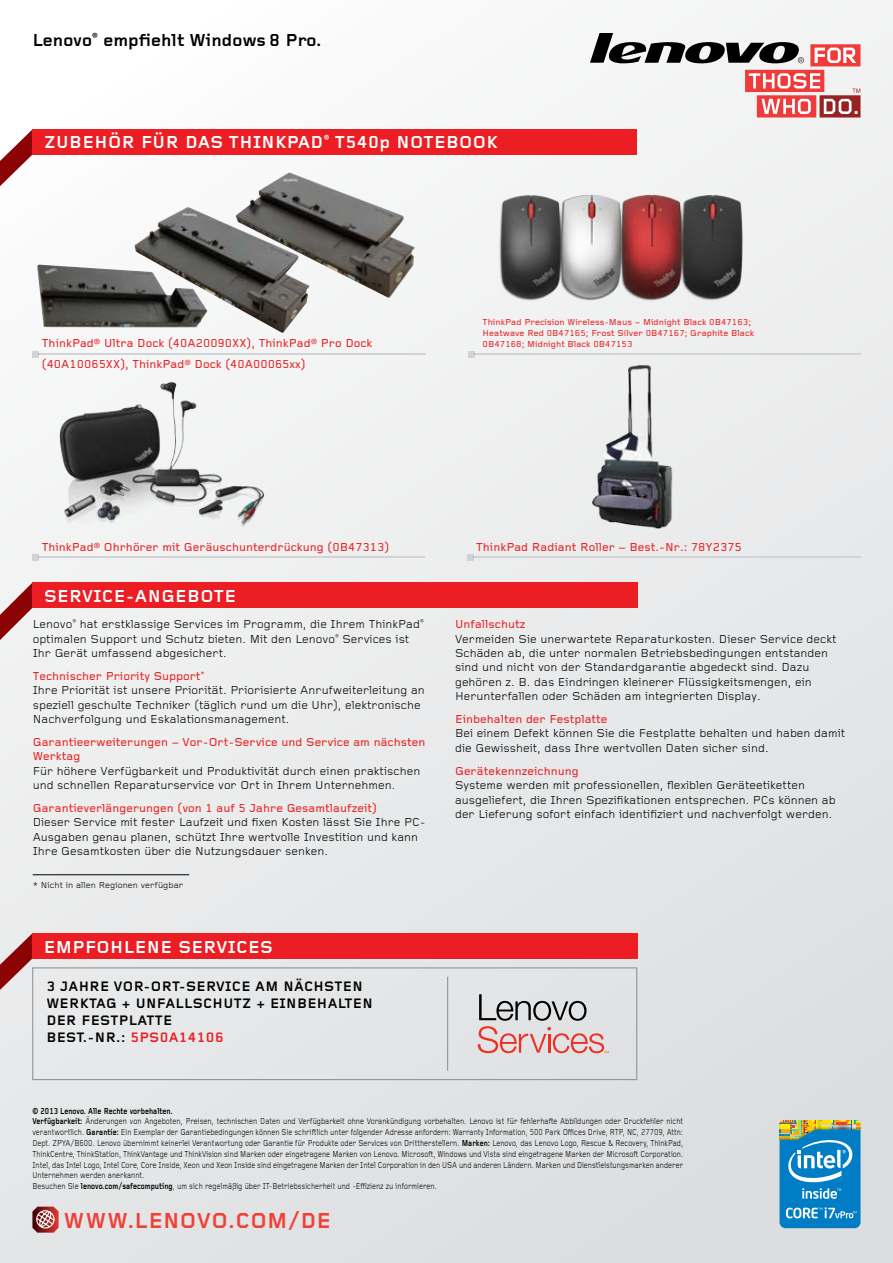
<style>
.page{position:relative;width:893px;height:1263px;background:#fff}
.page>*{position:absolute;margin:0;border:0;box-sizing:border-box;transform-origin:0 0}
.t1{font:700 22.5px "Lenovo Do";color:#ef4136}
.t2{font:700 18px "Lenovo Do";letter-spacing:.025em;color:#fff}
.t3{font:700 18px "Lenovo Do";color:#000}
.t4{font:700 14.25px/17.1px "Lenovo Do";letter-spacing:.025em;color:#000}
.t5{font:12px/14.4px "Lenovo Do";color:#000}
.t6{font:500 12px/14.4px "Lenovo Do";color:#e72526}
.t7{font:9px/10.8px "Lenovo Do";color:#000;scale:.8 1}
.t8{font:500 9px/10.8px "Lenovo Do";color:#e72526}
.t9{font:9px "Lenovo Do";color:#000}
.s1{font-weight:500;color:#e72526}
.s2{color:#ed1d24}
.s3{font-weight:700}
</style>
<div class="page">
<div style="left:0;top:0;width:893px;height:1263px;background:linear-gradient(to bottom,#f9f8f9,#dedee0)"></div>
<svg style="left:590px;top:33px;width:270px;height:85px"></svg>
<svg style="left:32px;top:1206px;width:27px;height:26px"></svg>
<svg style="left:0;top:582px;width:32px;height:58px"></svg>
<div style="left:32px;top:582px;width:606px;height:26px;background:#ed1d24"></div>
<hr style="left:33px;top:874px;width:156px;height:1px;background:#000">
<svg style="left:779px;top:1120px;width:81px;height:108px;background:#3d96bd"></svg>
<svg style="left:0;top:129px;width:32px;height:57px"></svg>
<div style="left:32px;top:129px;width:605px;height:25px;background:#ed1d24"></div>
<svg style="left:0;top:933px;width:32px;height:57px;background:#c08485"></svg>
<div style="left:32px;top:933px;width:605px;height:25px;background:#ed1d24"></div>
<div style="left:32px;top:967px;width:605px;height:113px;border:1px solid #939598"></div>
<svg style="left:478px;top:994px;width:131px;height:59px;background:#d0bcbb"></svg>
<hr style="left:447px;top:977px;width:1px;height:94px;background:#939598">
<div style="left:32px;top:554px;width:7px;height:7px;background:#d1d3d4"></div>
<hr style="left:39px;top:557px;width:386px;height:1px;background:#d1d3d4">
<div style="left:32px;top:351px;width:7px;height:6px;background:#d1d3d4"></div>
<hr style="left:39px;top:354px;width:386px;height:1px;background:#d1d3d4">
<div style="left:468px;top:554px;width:6px;height:7px;background:#d1d3d4"></div>
<hr style="left:474px;top:557px;width:386px;height:1px;background:#d1d3d4">
<hr style="left:474px;top:354px;width:386px;height:1px;background:#d1d3d4">
<svg style="left:468px;top:351px;width:7px;height:6px"></svg>
<img style="left:580px;top:364px;width:109px;height:169px">
<img style="left:487px;top:181px;width:270px;height:151px">
<img style="left:134px;top:207px;width:176px;height:126px">
<img style="left:236px;top:172px;width:180px;height:126px">
<img style="left:47px;top:373px;width:229px;height:161px">
<img style="left:37px;top:265px;width:171px;height:62px">
<h2 class="t3" style="left:32px;top:28px;width:291px">Lenovo<sup>®</sup> empfiehlt Windows 8 Pro.</h2>
<h2 class="t2" style="left:44px;top:130px;width:208px">ZUBEHÖR FÜR DAS THINK</h2>
<h2 class="t2" style="left:287px;top:130px;width:186px">PAD <sup>®</sup> T540p NOTEBOOK</h2>
<p class="t6" style="left:42px;top:332px;width:332px;line-height:21px">ThinkPad® Ultra Dock (40A20090XX), ThinkPad® Pro Dock (40A10065XX), ThinkPad® Dock (40A00065xx)</p>
<p class="t8" style="left:483px;top:317px;width:273px">ThinkPad Precision Wireless-M aus – Midnight Black 0B47163;<br>H eatwave Red 0B47165; Frost Silver 0B47167; Graphite Black<br>0B47168; Midnight Black 0B47153</p>
<p class="t6" style="left:42px;top:539px;width:349px">ThinkPad® O hrhörer mit Geräuschunterdrückung (0B47313)</p>
<h2 class="t2" style="left:44px;top:584px;width:193px">SERVICE-AN GEBOTE</h2>
<p class="t5" style="left:33px;top:617px;width:393px">Lenovo<sup>®</sup> hat erstklassige Services im Programm, die Ihrem ThinkPad<sup>® </sup>optimalen S upport und Schutz bieten. Mit den Lenovo<sup>®</sup> Services ist<br>Ihr Gerät umfassend abgesichert.</p>
<p class="t5" style="left:33px;top:668px;width:394px"><span class="s1">Technischer Priority Support</span><sup>*<br></sup>Ihre Priorität ist unsere Priorität. Priorisierte Anrufweiterleitung an speziell geschulte Techniker (täglich rund um die Uhr), elektronische N achverfolgung und Eskalationsmanagement.</p>
<p class="t6" style="left:33px;top:734px;width:394px">Garantieerweiterungen – Vor-O rt-Service und Service am nächsten<br>Werktag</p>
<p class="t5" style="left:33px;top:763px;width:389px">Für höhere Verfügbarkeit und Produktivität durch einen praktischen und schnellen Reparaturservice vor Ort in Ihrem Unternehmen.</p>
<p class="t6" style="left:33px;top:801px;width:346px">Garantieverlängerungen (von 1 auf 5 Jahre Gesamtlaufzeit)</p>
<p class="t5" style="left:33px;top:815px;width:394px">Dieser Service mit fester Laufzeit und fixen Kosten lässt Sie Ihre PC-<br>Ausgaben genau planen, schützt Ihre wertvolle Investition und kann<br>Ihre Gesamtkosten über die N utzungsdauer senken.</p>
<p class="t9" style="left:33px;top:879px;width:152px">* Nicht in allen Regionen verfügbar</p>
<h2 class="t2" style="left:44px;top:934px;width:231px">EMPFOH LEN E SERVICES</h2>
<p class="t4" style="left:46px;top:977px;width:115px">3 Jahre Vor-Ort</p>
<p class="t4" style="left:179px;top:977px;width:28px">-Serv</p>
<p class="t4" style="left:225px;top:977px;width:109px">ice am nächste</p>
<p class="t4" style="left:352px;top:977px;width:12px">n</p>
<p class="t4" style="left:46px;top:994px;width:139px">Werktag + Unfallsc</p>
<p class="t4" style="left:213px;top:994px;width:21px">hutz</p>
<p class="t4" style="left:256px;top:994px;width:118px">+ Einbe halte n</p>
<p class="t4" style="left:46px;top:1011px;width:55px">der Festpl</p>
<p class="t4" style="left:46px;top:1011px;width:179px;text-indent:91px">atte<br>Best.-Nr.: <span class="s2">5PS0A14106</span></p>
<p class="t6" style="left:476px;top:539px;width:267px">ThinkPad Radiant Roller – Best.-N r.: 78Y2375</p>
<p class="t6" style="left:455px;top:617px;width:72px">U nfallschutz</p>
<p class="t5" style="left:455px;top:631px;width:383px">Vermeiden Sie unerwartete Reparaturkosten. Dieser Service deckt Schäden ab, die unter normalen Betriebsbedingungen entstanden sind und nicht von der Standardgarantie abgedeckt sind. Dazu gehören z. B. das Eindringen kleinerer Flüssigkeitsmengen, ein Herunterfallen oder Schäden am integrierten Display.</p>
<p class="t6" style="left:455px;top:712px;width:154px">Einbehalten der Festplatte</p>
<p class="t5" style="left:455px;top:726px;width:392px">Bei einem Defekt können Sie die Festplatte behalten und haben damit die Gewissheit, dass Ihre wertvollen Daten sicher sind.</p>
<p class="t6" style="left:455px;top:763px;width:125px">Gerätekennzeichnung</p>
<p class="t5" style="left:455px;top:778px;width:382px">Systeme werden mit professionellen, flexiblen Geräteetiketten ausgeliefert, die Ihren Spezifikationen entsprechen. PCs können ab der Lieferung sofort einfach identifiziert und nachverfolgt werden.</p>
<p class="t7" style="left:32px;top:1105px;width:815px"><span class="s3">© 2013 Lenovo. Alle Rechte vorbehalten.<br>Verfügbarkeit:</span> Änderungen von Angeboten, Preisen, technischen Daten und Verfügbarkeit ohne Vorankündigung vorbehalten. Lenovo ist für fehlerhafte Abbildungen oder Druckfehler nicht verantwortlich. <span class="s3">Garantie:</span> Ein Exemplar der Garantiebedingungen können Sie schriftlich unter folgender Adresse anfordern: Warranty Information, 500 Park Offices D rive, RTP, N C, 27709, Attn:<br>Dept. ZPYA/B600. Lenovo übernimmt keinerlei Verantwortung oder Garantie für Produkte oder Services von D rittherstellern. <span class="s3">Marken:</span> Lenovo, das Lenovo Logo, Rescue &amp; Recovery, ThinkPad, ThinkCentre, ThinkStation, ThinkVantage und ThinkVision sind Marken oder eingetragene Marken von Lenovo. Microsoft, Windows und Vista sind eingetragene Marken der Microsoft Corporation.<br>Intel, das Intel Logo, Intel Core, Core Inside, Xeon und Xeon Inside sind eingetragene Marken der Intel Corporation in den USA und anderen Ländern. Marken und Dienstleistungsmarken anderer Unternehmen werden anerkannt.<br>Besuchen Sie <span class="s3">lenovo.com/safecomputing</span>, um sich regelmäßig über IT-Betriebssicherheit und -Effizienz zu informieren.</p>
<h1 class="t1" style="left:64px;top:1205px;width:22px">www</h1>
<h1 class="t1" style="left:128px;top:1205px;width:201px">.lenovo.com/de</h1>
</div>
